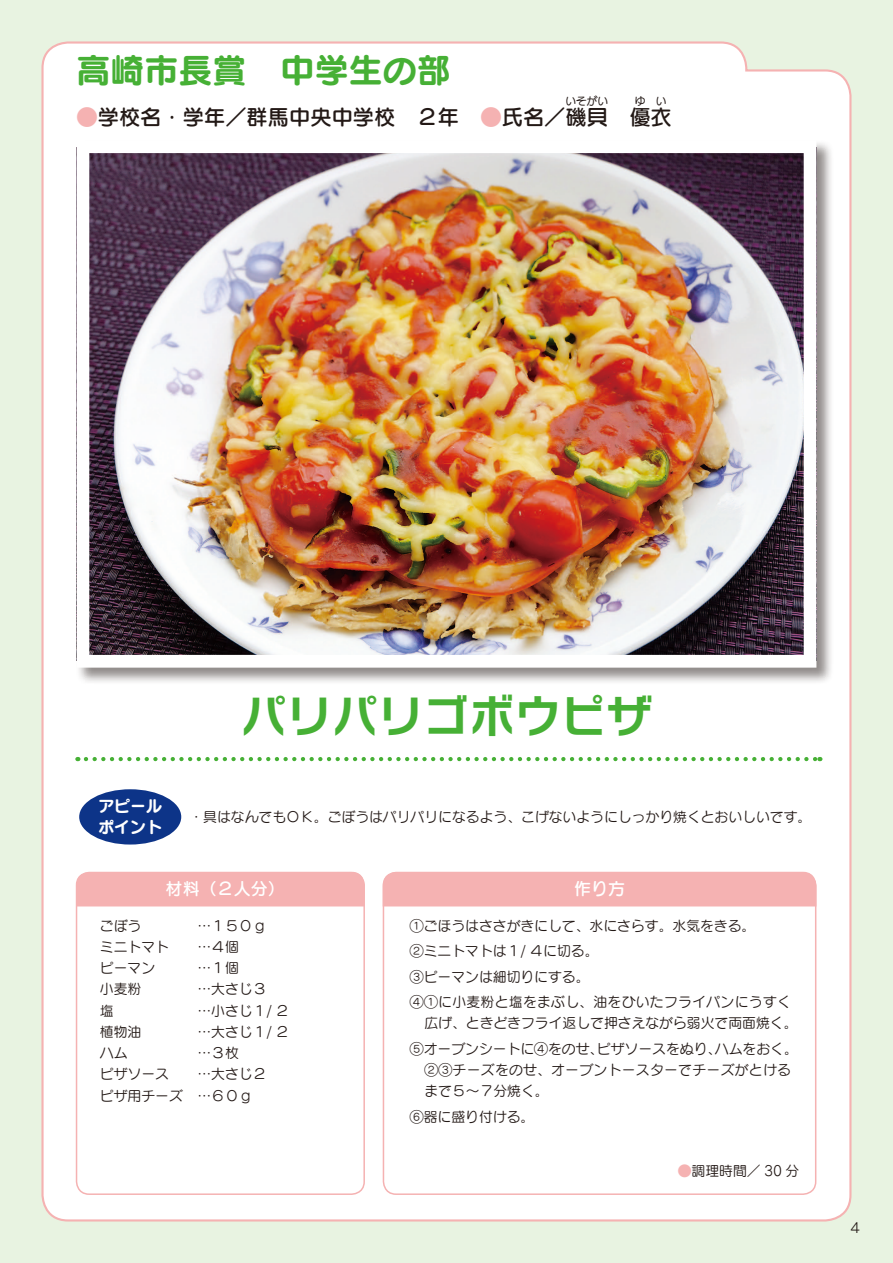
<style>
.page{position:relative;width:893px;height:1263px;background:#e8f3e1}
.page>*{position:absolute;margin:0;border:0;box-sizing:border-box;transform-origin:0 0}
.t1{font:45.75px "Rodin NTLG Pro B";color:#46b035}
.t2{font:34.05px "Seurat Pro B";color:#46b035}
.t3{font:21.3px "Seurat Pro DB";color:#231916}
.t4{font:16.95px "Seurat Pro DB";color:#fff}
.t5{font:15.9px/21.3px "Seurat Pro B";color:#fff}
.t6{font:13.8px/25.5px "Seurat Pro M";color:#231916}
.t7{font:13.8px/21.3px "Seurat Pro M";letter-spacing:.02em;color:#231916}
.t8{font:13.8px "Rodin Pro M";color:#231916}
.t9{font:10.65px "Seurat Pro DB";color:#231916}
.s1{color:#f5b2b2}
</style>
<div class="page">
<div style="left:41px;top:41px;width:811px;height:1181px;background:#fff"></div>
<div style="left:76px;top:872px;width:289px;height:323px;border:2px solid #f5b2b2;border-radius:13px"></div>
<div style="left:383px;top:872px;width:433px;height:323px;border:2px solid #f5b2b2;border-radius:13px"></div>
<div style="left:76px;top:872px;width:289px;height:34px;background:#f5b2b2"></div>
<div style="left:383px;top:872px;width:433px;height:34px;background:#f5b2b2"></div>
<svg style="left:86px;top:757px;width:734px;height:4px;background:#b5dfae"></svg>
<div style="left:79px;top:789px;width:102px;height:55px;background:#0d3488;border-radius:50%"></div>
<div style="left:76px;top:140px;width:758px;height:545px;background:#231916;opacity:.5"></div>
<img style="left:91px;top:154px;width:711px;height:500px">
<div style="left:77px;top:140px;width:739px;height:528px;border:13px solid #fff"></div>
<h2 class="t2" style="left:77px;top:46px;width:376px">高崎市長賞　中学生の部</h2>
<p class="t9" style="left:566px;top:94px;width:44px">いそがい</p>
<h3 class="t3" style="left:77px;top:103px;width:533px"><span class="s1">●</span>学校名･学年／群馬中央中学校　２年　<span class="s1">●</span>氏名／磯貝</h3>
<p class="t9" style="left:635px;top:94px;width:12px">ゆ</p>
<p class="t9" style="left:656px;top:94px;width:12px">い</p>
<h3 class="t3" style="left:629px;top:103px;width:44px">優衣</h3>
<p class="t5" style="left:98px;top:794px;width:65px">アピールポイント</p>
<h1 class="t1" style="left:241px;top:685px;width:413px">パリパリゴボウピザ</h1>
<p class="t6" style="left:189px;top:803px;width:623px">・具はなんでもＯＫ。ごぼうはパリパリになるよう、こげないようにしっかり焼くとおいしいです。</p>
<p class="t4" style="left:166px;top:878px;width:121px">材料（２人分）</p>
<p class="t4" style="left:574px;top:877px;width:53px">作り方</p>
<p class="t6" style="left:100px;top:912px;width:43px">ごぼう</p>
<p class="t6" style="left:197px;top:912px;width:71px">…１５０ｇ</p>
<p class="t6" style="left:100px;top:933px;width:71px">ミニトマト</p>
<p class="t6" style="left:197px;top:933px;width:43px">…４個</p>
<p class="t6" style="left:100px;top:955px;width:57px">ピーマン</p>
<p class="t6" style="left:197px;top:955px;width:43px">…１個</p>
<p class="t6" style="left:100px;top:976px;width:43px">小麦粉</p>
<p class="t6" style="left:197px;top:976px;width:71px">…大さじ３</p>
<p class="t6" style="left:100px;top:997px;width:15px">塩</p>
<p class="t6" style="left:197px;top:997px;width:93px">…小さじ１/ ２</p>
<p class="t6" style="left:100px;top:1018px;width:43px">植物油</p>
<p class="t6" style="left:197px;top:1018px;width:93px">…大さじ１/ ２</p>
<p class="t6" style="left:100px;top:1040px;width:29px">ハム</p>
<p class="t6" style="left:197px;top:1040px;width:43px">…３枚</p>
<p class="t6" style="left:100px;top:1061px;width:71px">ピザソース</p>
<p class="t6" style="left:100px;top:1063px;width:168px;line-height:21.3px;text-indent:98px">…大さじ２ピザ用チーズ …６０ｇ</p>
<p class="t6" style="left:410px;top:912px;width:383px">①ごほうはささがきにして、水にさらす。水気をきる。<br>②ミニトマトは１/ ４に切る。<br>③ピーマンは細切りにする。<br>④①に小麦粉と塩をまぶし、油をひいたフライパンにうすく</p>
<p class="t6" style="left:410px;top:1010px;width:389px;text-align:right">広げ、ときどきフライ返しで押さえながら弱火で両面焼く。<br>⑤オーブンシートに④をのせ、ピザソースをぬり、ハムをおく。</p>
<p class="t7" style="left:424px;top:1059px;width:368px">②③チーズをのせ、オーブントースターでチーズがとけるまで５〜７分焼く。</p>
<p class="t6" style="left:410px;top:1103px;width:126px">⑥器に盛り付ける。</p>
<p class="t6" style="left:678px;top:1157px;width:123px"><span class="s1">●</span>調理時間／ 30 分</p>
<p class="t8" style="left:850px;top:1218px;width:11px">4</p>
</div>
